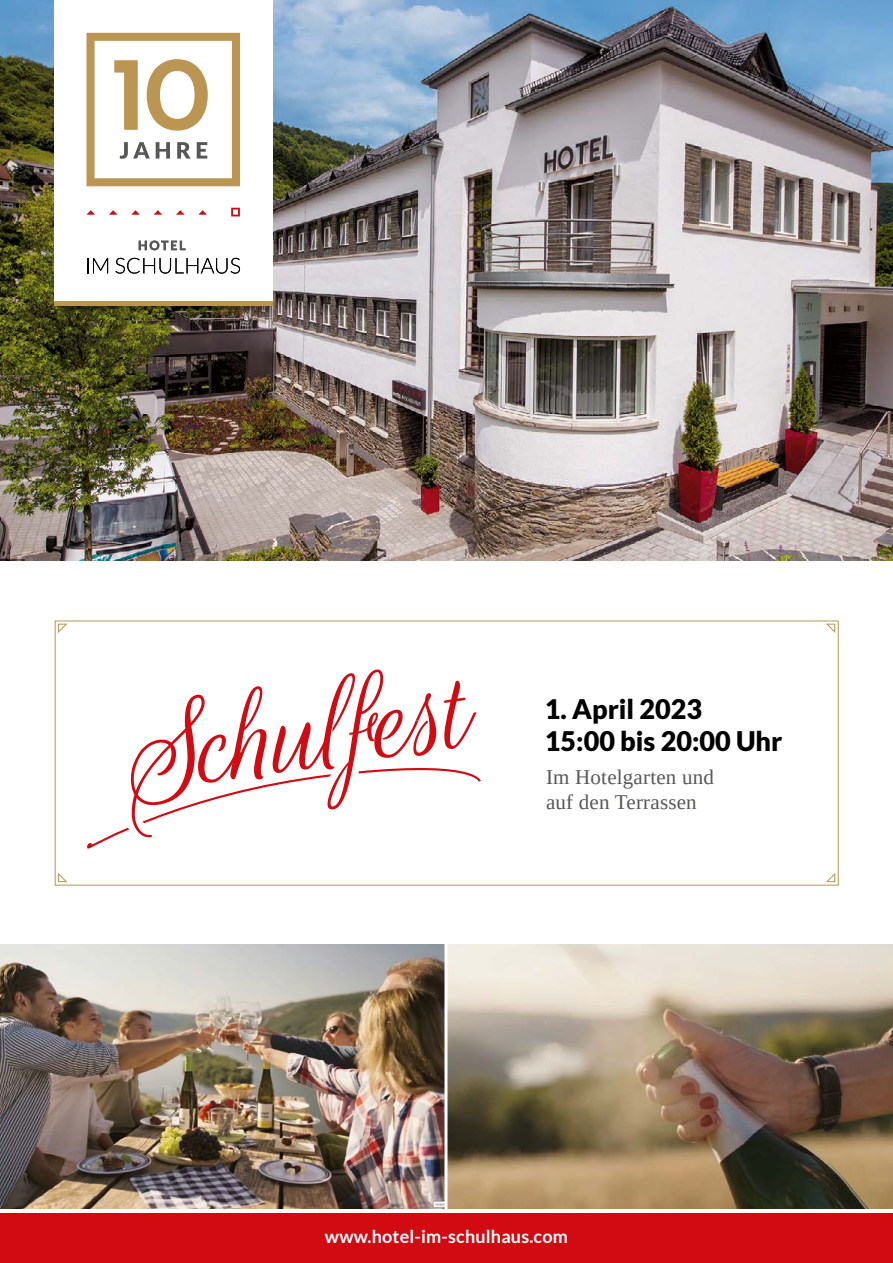
<style>
.page{position:relative;width:893px;height:1263px;background:#fff}
.page>*{position:absolute;margin:0;border:0;box-sizing:border-box;transform-origin:0 0}
.t1{font:136.2px "Rouge Script";color:#d20a11}
.t2{font:900 27px/32.4px "Lato";color:#000}
.t3{font:21px/25.5px "Tinos";letter-spacing:.01em;color:#575756}
.t4{font:700 18px "Lato";letter-spacing:.01em;color:#fff}
</style>
<div class="page">
<img style="left:0;top:0;width:893px;height:560px">
<img style="left:0;top:944px;width:893px;height:265px">
<div style="left:0;top:1213px;width:893px;height:50px;background:#d20a11"></div>
<hr style="left:444px;top:933px;width:3px;height:277px;background:#fff">
<div style="left:54px;top:0;width:219px;height:305px;background:#fff"></div>
<img style="left:54px;top:305px;width:219px;height:32px">
<svg style="left:87px;top:33px;width:153px;height:153px"></svg>
<svg style="left:231px;top:208px;width:9px;height:8px"></svg>
<svg style="left:87px;top:210px;width:8px;height:5px"></svg>
<svg style="left:109px;top:210px;width:8px;height:5px"></svg>
<svg style="left:131px;top:210px;width:9px;height:5px"></svg>
<svg style="left:154px;top:210px;width:8px;height:5px"></svg>
<svg style="left:176px;top:210px;width:9px;height:5px"></svg>
<svg style="left:139px;top:241px;width:47px;height:9px"></svg>
<svg style="left:87px;top:258px;width:21px;height:15px"></svg>
<svg style="left:115px;top:258px;width:125px;height:16px"></svg>
<svg style="left:198px;top:210px;width:9px;height:5px"></svg>
<hr style="left:54px;top:301px;width:219px;height:4px;background:#bb9552">
<svg style="left:86px;top:768px;width:395px;height:81px"></svg>
<svg style="left:58px;top:623px;width:9px;height:10px"></svg>
<svg style="left:58px;top:873px;width:9px;height:10px"></svg>
<svg style="left:826px;top:623px;width:10px;height:10px"></svg>
<svg style="left:826px;top:873px;width:10px;height:9px"></svg>
<h1 class="t1" style="left:111px;top:681px;width:352px;rotate:-8deg">Schulfest</h1>
<p class="t2" style="left:545px;top:692px;width:239px">1. April 2023<br>15:00 bis 20:00 Uhr</p>
<p class="t3" style="left:546px;top:764px;width:170px">Im Hotelgarten und auf den Terrassen</p>
<p class="t4" style="left:325px;top:1226px;width:245px">www.hotel-im-schulhaus.com</p>
</div>
